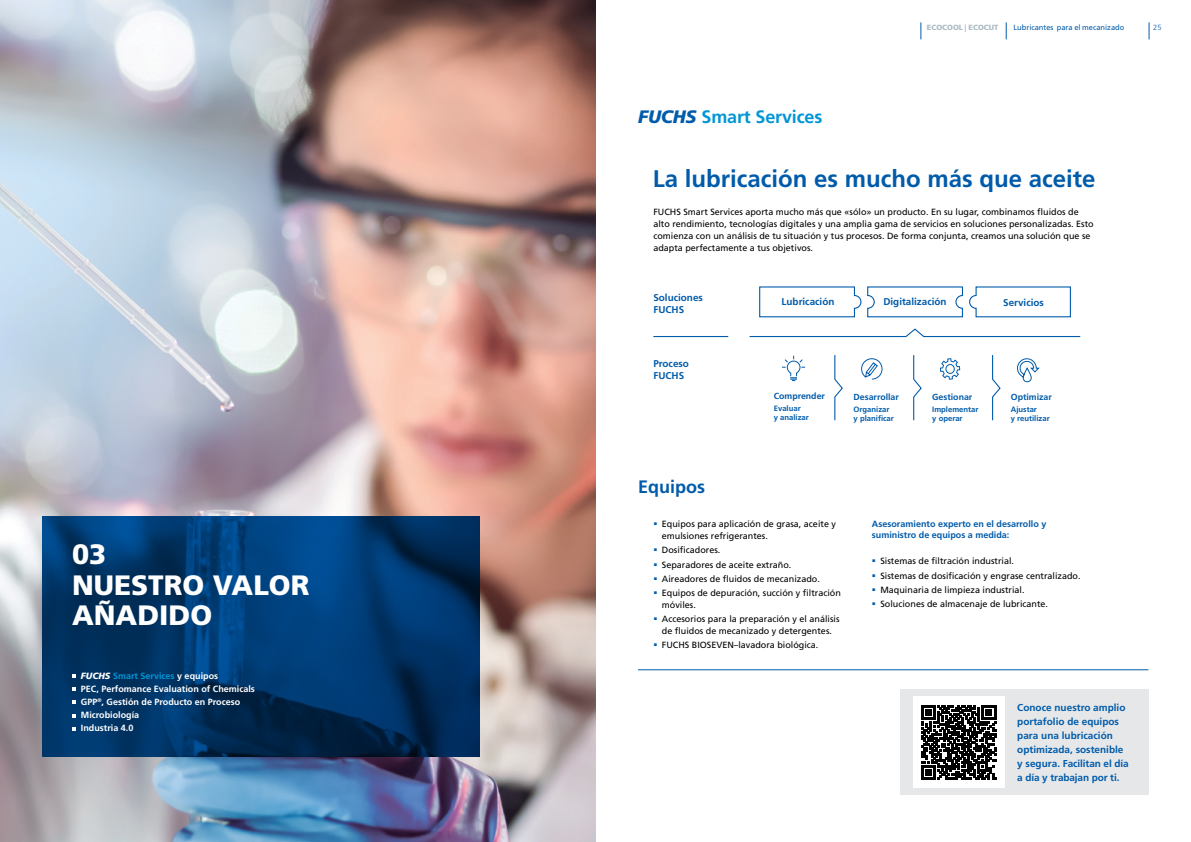
<style>
.page{position:relative;width:1191px;height:842px;background:#fff}
.page>*{position:absolute;margin:0;border:0;box-sizing:border-box;transform-origin:0 0}
.t1{font:900 28px/30.8px "Frutiger LT Std";color:#fff}
.t2{font:700 24px "Frutiger LT Std";color:#005baa}
.t3{font:700 18px "Frutiger LT Std";letter-spacing:-.01em;color:#0096d5}
.t4{font:700 18px "Frutiger LT Std";color:#005baa}
.t5{font:700 10px/14px "Frutiger LT Std";color:#005baa}
.t6{font:700 9.9px/11.9px "Frutiger LT Std";color:#005baa}
.t7{font:9px/11.5px "Frutiger LT Std";color:#000}
.t8{font:700 9px/13px "Frutiger LT Std";color:#fff}
.t9{font:700 9px/11.5px "Frutiger LT Std";color:#005baa}
.t10{font:700 8.8px "Frutiger LT Std";color:#005baa}
.t11{font:700 7.7px/9.2px "Frutiger LT Std";color:#005baa}
.t12{font:7.5px "Frutiger LT Std";color:#005baa}
.t13{font:900 7.5px "Frutiger LT Std";color:#acbac2}
.t14{font:300 7.5px "Frutiger LT Std";color:#005baa}
.s1{font-weight:900;font-style:italic}
.s2{color:#0096d5}
.s3{font-weight:900;font-style:italic;color:#005baa}
.s4{color:#005baa}
</style>
<div class="page">
<svg style="left:1006px;top:22px;width:1px;height:17px"></svg>
<svg style="left:920px;top:22px;width:1px;height:17px"></svg>
<svg style="left:1148px;top:22px;width:1px;height:17px"></svg>
<img style="left:0;top:0;width:595px;height:842px">
<svg style="left:43px;top:516px;width:437px;height:241px;background:#003569"></svg>
<hr style="left:638px;top:669px;width:510px;height:1px;background:#005baa">
<div style="left:900px;top:690px;width:248px;height:105px;background:#e6e7e8"></div>
<svg style="left:749px;top:328px;width:332px;height:10px"></svg>
<svg style="left:834px;top:355px;width:9px;height:66px"></svg>
<svg style="left:913px;top:355px;width:9px;height:66px"></svg>
<svg style="left:992px;top:355px;width:9px;height:66px"></svg>
<hr style="left:653px;top:336px;width:75px;height:1px;background:#005baa">
<svg style="left:759px;top:286px;width:312px;height:32px"></svg>
<svg style="left:861px;top:358px;width:22px;height:22px"></svg>
<svg style="left:939px;top:358px;width:21px;height:22px"></svg>
<svg style="left:1017px;top:358px;width:23px;height:25px"></svg>
<svg style="left:782px;top:355px;width:24px;height:26px"></svg>
<div style="left:913px;top:697px;width:91px;height:91px;background:#fff"></div>
<svg style="left:921px;top:705px;width:75px;height:75px"></svg>
<h1 class="t1" style="left:72px;top:538px;width:239px">03<br>NUESTRO VALOR<br>AÑADIDO</h1>
<p class="t8" style="left:81px;top:669px;width:176px"><span class="s1">FUCHS</span> <span class="s2">Smart Services</span> y equipos<br>PEC, Perfomance Evaluation of Chemicals<br>GPP<sup>®</sup>, Gestión de Producto en Proceso<br>Microbiología<br>Industria 4.0</p>
<h3 class="t3" style="left:638px;top:106px;width:186px"><span class="s3">FUCHS</span> Smart Services</h3>
<p class="t13" style="left:926px;top:23px;width:73px">ECOCOOL | ECOCUT</p>
<p class="t12" style="left:1013px;top:23px;width:112px">Lubricantes para el mecanizado</p>
<p class="t14" style="left:1153px;top:23px;width:10px">25</p>
<h2 class="t2" style="left:652px;top:164px;width:444px">La lubricación es mucho más que aceite</h2>
<p class="t7" style="left:653px;top:206px;width:442px;line-height:12px">FUCHS Smart Services aporta mucho más que «sólo» un producto. En su lugar, combinamos fluidos de alto rendimiento, tecnologías digitales y una amplia gama de servicios en soluciones personalizadas. Esto comienza con un análisis de tu situación y tus procesos. De forma conjunta, creamos una solución que se adapta perfectamente a tus objetivos.</p>
<p class="t6" style="left:653px;top:292px;width:51px">Soluciones<br>FUCHS</p>
<p class="t6" style="left:653px;top:358px;width:37px">Proceso<br>FUCHS</p>
<h3 class="t4" style="left:638px;top:476px;width:68px">Equipos</h3>
<p class="t6" style="left:781px;top:296px;width:54px">Lubricación</p>
<p class="t6" style="left:883px;top:296px;width:65px">Digitalización</p>
<p class="t6" style="left:1003px;top:296px;width:42px">Servicios</p>
<p class="t10" style="left:774px;top:391px;width:53px">Comprender</p>
<p class="t11" style="left:774px;top:404px;width:37px">Evaluar<br>y analizar</p>
<p class="t10" style="left:853px;top:392px;width:47px">Desarrollar</p>
<p class="t11" style="left:853px;top:405px;width:42px">Organizar y planificar</p>
<p class="t10" style="left:932px;top:392px;width:42px">Gestionar</p>
<p class="t11" style="left:932px;top:405px;width:48px">Implementar y operar</p>
<p class="t10" style="left:1010px;top:392px;width:43px">Optimizar</p>
<p class="t11" style="left:1010px;top:405px;width:40px">Ajustar<br>y reutilizar</p>
<p class="t7" style="left:662px;top:519px;width:176px;text-indent:-9px"><span class="s4">▪</span> Equipos para aplicación de grasa, aceite y emulsiones refrigerantes.</p>
<p class="t7" style="left:653px;top:544px;width:69px"><span class="s4">▪</span> Dosificadores.</p>
<p class="t7" style="left:653px;top:559px;width:140px"><span class="s4">▪</span> Separadores de aceite extraño.</p>
<p class="t7" style="left:653px;top:573px;width:168px"><span class="s4">▪</span> Aireadores de fluidos de mecanizado.</p>
<p class="t7" style="left:662px;top:587px;width:181px;text-indent:-9px"><span class="s4">▪</span> Equipos de depuración, succión y filtración móviles.</p>
<p class="t7" style="left:653px;top:613px;width:188px;text-align:center"><span class="s4">▪</span> Accesorios para la preparación y el análisis de fluidos de mecanizado y detergentes.</p>
<p class="t7" style="left:653px;top:639px;width:167px"><span class="s4">▪</span> FUCHS BIOSEVEN–lavadora biológica.</p>
<p class="t9" style="left:872px;top:518px;width:176px">Asesoramiento experto en el desarrollo y suministro de equipos a medida:</p>
<p class="t7" style="left:872px;top:555px;width:144px"><span class="s4">▪</span> Sistemas de filtración industrial.</p>
<p class="t7" style="left:872px;top:570px;width:210px"><span class="s4">▪</span> Sistemas de dosificación y engrase centralizado.</p>
<p class="t7" style="left:872px;top:584px;width:154px"><span class="s4">▪</span> Maquinaria de limpieza industrial.</p>
<p class="t7" style="left:872px;top:598px;width:178px"><span class="s4">▪</span> Soluciones de almacenaje de lubricante.</p>
<p class="t5" style="left:1017px;top:700px;width:113px">Conoce nuestro amplio portafolio de equipos para una lubricación optimizada, sostenible y segura. Facilitan el día a día y trabajan por ti.</p>
</div>
